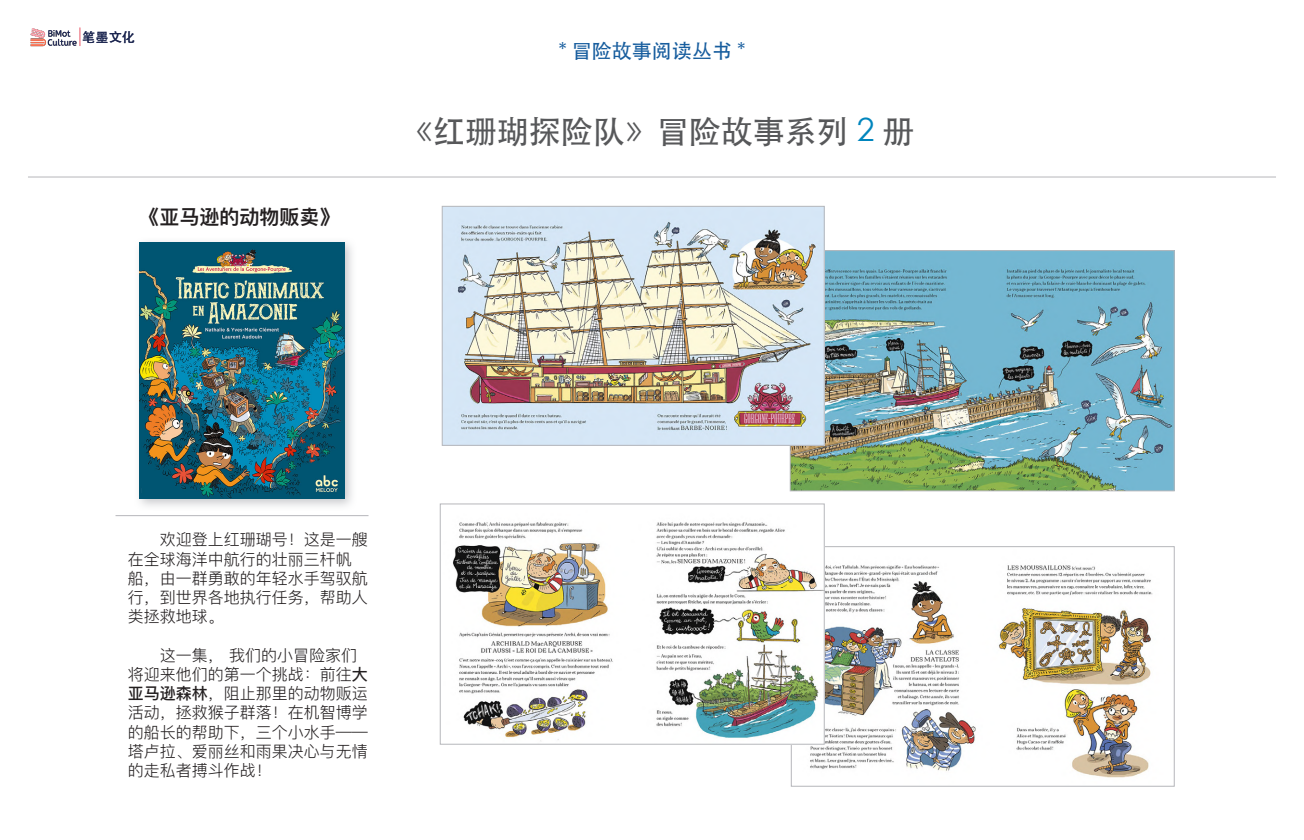
<style>
.page{position:relative;width:1304px;height:840px;background:#fff}
.page>*{position:absolute;margin:0;border:0;box-sizing:border-box;transform-origin:0 0}
.t1{font:32px "ST Heiti";color:#57585a}
.图书简介{font:600 20px "Ping Fang SC";color:#231f20}
.t2{font:20px "ST Heiti";color:#175d9e}
.图书基本信息{font:300 16px/19.2px "Ping Fang SC";color:#231f20}
.t3{font:13.2px "ST Heiti";color:#1c2650}
.s1{color:#0085bd}
.s2{font-weight:500}
</style>
<div class="page">
<img style="left:30px;top:28px;width:47px;height:18px">
<hr style="left:28px;top:176px;width:1248px;height:1px;background:#b6b7bb">
<svg style="left:80px;top:28px;width:1px;height:18px"></svg>
<hr style="left:116px;top:515px;width:253px;height:1px;background:#b6b7bb">
<div style="left:134px;top:237px;width:223px;height:274px;background:#b6b7bb;opacity:.75"></div>
<img style="left:140px;top:242px;width:204px;height:256px">
<img style="left:792px;top:252px;width:380px;height:237px">
<div style="left:790px;top:250px;width:384px;height:241px;border:1px solid #b6b7bb"></div>
<img style="left:793px;top:565px;width:360px;height:213px">
<div style="left:791px;top:546px;width:383px;height:240px;border:1px solid #b6b7bb"></div>
<img style="left:453px;top:522px;width:370px;height:220px">
<div style="left:440px;top:503px;width:385px;height:241px;border:1px solid #b6b7bb"></div>
<img style="left:444px;top:208px;width:379px;height:235px">
<div style="left:442px;top:206px;width:383px;height:239px;border:1px solid #b6b7bb"></div>
<p class="t3" style="left:82px;top:30px;width:54px">笔墨文化</p>
<p class="图书简介" style="left:140px;top:204px;width:201px">《亚马逊的动物贩卖》</p>
<p class="t2" style="left:558px;top:41px;width:188px">* 冒险故事阅读丛书 *</p>
<p class="t1" style="left:401px;top:116px;width:515px">《红珊瑚探险队》冒险故事系列 <span class="s1">2</span> 册</p>
<p class="图书基本信息" style="left:128px;top:529px;width:242px;text-indent:32px">欢迎登上红珊瑚号！这是一艘在全球海洋中航行的壮丽三杆帆船，由一群勇敢的年轻水手驾驭航行，到世界各地执行任务，帮助人类拯救地球。</p>
<p class="图书基本信息" style="left:128px;top:644px;width:242px;text-indent:32px">这一集， 我们的小冒险家们将迎来他们的第一个挑战：前往<span class="s2">大亚马逊森林</span>，阻止那里的动物贩运活动，拯救猴子群落！在机智博学的船长的帮助下，三个小水手——塔卢拉、爱丽丝和雨果决心与无情的走私者搏斗作战！</p>
</div>
